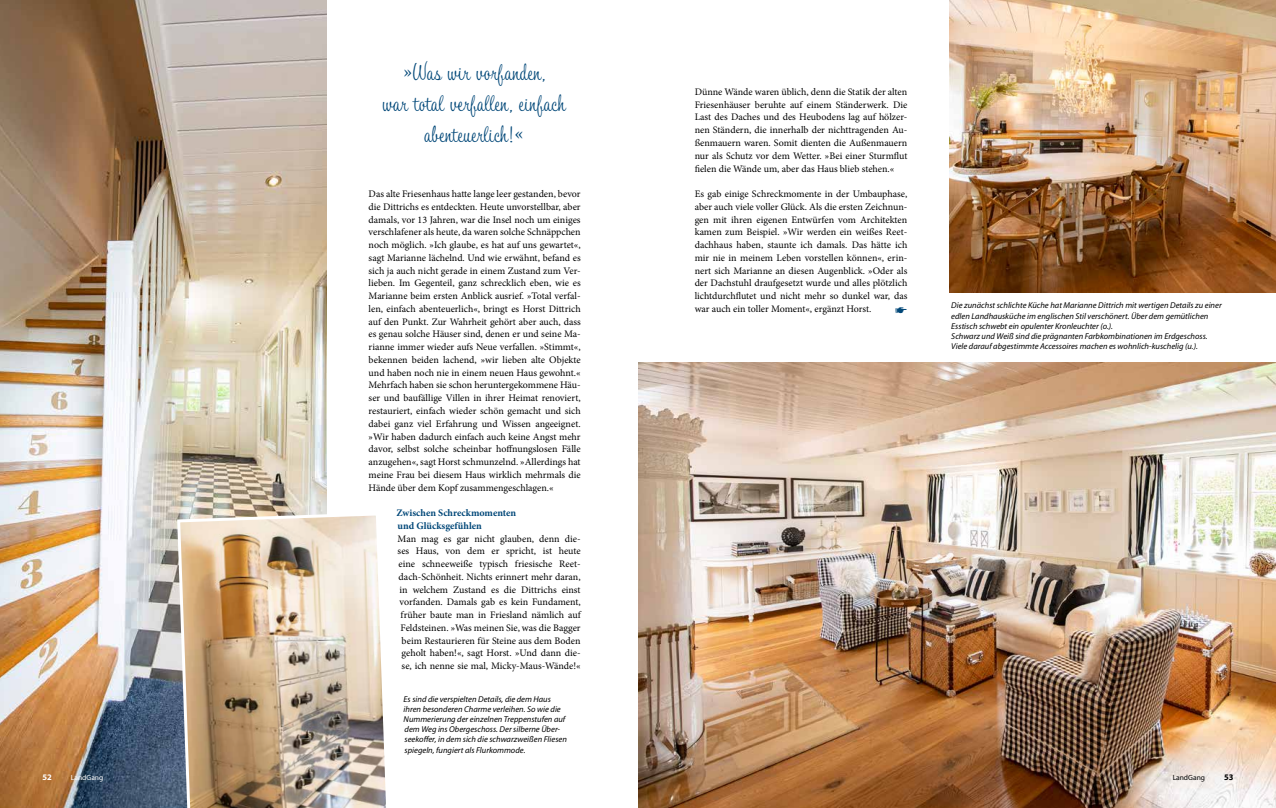
<style>
.page{position:relative;width:1276px;height:808px;background:#fff}
.page>*{position:absolute;margin:0;border:0;box-sizing:border-box;transform-origin:0 0}
.t1{font:23.5px/30.8px "Tamarillo JF";color:#004778;text-align:center}
.t2{font:700 12px "Livory";color:#004778}
.t3{font:10px/12.8px "Minion Pro";color:#000;text-align:justify}
.t4{font:700 10px/12.8px "Minion Pro";color:#004778}
.t5{font:italic 8.5px/10.2px "Myriad Pro";color:#000}
.t6{font:700 8.5px "Myriad Pro";color:#fff}
.t7{font:700 8.5px "Myriad Pro";color:#000}
.t8{font:7.5px "Myriad Pro";color:#fff}
.t9{font:7.5px "Myriad Pro";color:#000}
</style>
<div class="page">
<img style="left:638px;top:363px;width:638px;height:445px">
<img style="left:0;top:0;width:326px;height:808px">
<img style="left:176px;top:511px;width:210px;height:297px">
<img style="left:950px;top:0;width:326px;height:292px">
<h1 class="t1" style="left:383px;top:57px;width:185px">»Was wir vorfanden,<br>war total verfallen, einfach abenteuerlich!«</h1>
<p class="t3" style="left:369px;top:187px;width:214px">Das alte Friesenhaus hatte lange leer gestanden, bevor die Dittrichs es entdeckten. Heute unvorstellbar, aber damals, vor 13 Jahren, war die Insel noch um einiges verschlafener als heute, da waren solche Schnäppchen noch möglich. »Ich glaube, es hat auf uns gewartet«, sagt Marianne lächelnd. Und wie erwähnt, befand es sich ja auch nicht gerade in einem Zustand zum Ver&shy;lieben. Im Gegenteil, ganz schrecklich eben, wie es Marianne beim ersten Anblick ausrief. »Total verfal&shy;len, einfach abenteuerlich«, bringt es Horst Dittrich auf den Punkt. Zur Wahrheit gehört aber auch, dass es genau solche Häuser sind, denen er und seine Ma&shy;rianne immer wieder aufs Neue verfallen. »Stimmt«, bekennen beiden lachend, »wir lieben alte Objekte und haben noch nie in einem neuen Haus gewohnt.« Mehrfach haben sie schon heruntergekommene Häu&shy;ser und baufällige Villen in ihrer Heimat renoviert, restauriert, einfach wieder schön gemacht und sich dabei ganz viel Erfahrung und Wissen angeeignet. »Wir haben dadurch einfach auch keine Angst mehr davor, selbst solche scheinbar hoffnungslosen Fälle anzugehen«, sagt Horst schmunzelnd. »Allerdings hat meine Frau bei diesem Haus wirklich mehrmals die Hände über dem Kopf zusammengeschlagen.«</p>
<p class="t4" style="left:397px;top:506px;width:121px">Zwischen Schreckmomenten und Glücksgefühlen</p>
<p class="t3" style="left:398px;top:532px;width:185px;text-align:center">Man mag es gar nicht glauben, denn die&shy;ses Haus, von dem er spricht, ist heute eine schneeweiße typisch friesische Reet&shy;dach-Schönheit. Nichts erinnert mehr daran, in welchem Zustand es die Dittrichs einst vorfanden. Damals gab es kein Fundament, früher baute man in Friesland nämlich auf Feldsteinen. »Was meinen Sie, was die Bagger beim Restaurieren für Steine aus dem Boden geholt haben!«, sagt Horst. »Und dann die&shy;se, ich nenne sie mal, Micky-Maus-Wände!«</p>
<p class="t5" style="left:404px;top:693px;width:165px">Es sind die verspielten Details, die dem Haus ihren besonderen Charme verleihen. So wie die Nummerierung der einzelnen Treppenstufen auf dem Weg ins Obergeschoss. Der silberne Über&shy;seekoffer, in dem sich die schwarzweißen Fliesen spiegeln, fungiert als Flurkommode.</p>
<p class="t3" style="left:694px;top:85px;width:214px">Dünne Wände waren üblich, denn die Statik der alten Friesenhäuser beruhte auf einem Ständerwerk. Die Last des Daches und des Heubodens lag auf hölzer&shy;nen Ständern, die innerhalb der nichttragenden Au&shy;ßenmauern waren. Somit dienten die Außenmauern nur als Schutz vor dem Wetter. »Bei einer Sturmflut fielen die Wände um, aber das Haus blieb stehen.«</p>
<p class="t3" style="left:694px;top:187px;width:214px">Es gab einige Schreckmomente in der Umbauphase, aber auch viele voller Glück. Als die ersten Zeichnun&shy;gen mit ihren eigenen Entwürfen vom Architekten kamen zum Beispiel. »Wir werden ein weißes Reet&shy;dachhaus haben, staunte ich damals. Das hätte ich mir nie in meinem Leben vorstellen können«, erin&shy;nert sich Marianne an diesen Augenblick. »Oder als der Dachstuhl draufgesetzt wurde und alles plötzlich lichtdurchflutet und nicht mehr so dunkel war, das war auch ein toller Moment«, ergänzt Horst.</p>
<p class="t2" style="left:895px;top:303px;width:14px">☞</p>
<p class="t5" style="left:951px;top:300px;width:272px">Die zunächst schlichte Küche hat Marianne Dittrich mit wertigen Details zu einer edlen Landhausküche im englischen Stil verschönert. Über dem gemütlichen Esstisch schwebt ein opulenter Kronleuchter (o.).<br>Schwarz und Weiß sind die prägnanten Farbkombinationen im Erdgeschoss.<br>Viele darauf abgestimmte Accessoires machen es wohnlich-kuschelig (u.).</p>
<p class="t6" style="left:43px;top:771px;width:11px">52</p>
<p class="t8" style="left:71px;top:772px;width:34px">LandGang</p>
<p class="t9" style="left:1172px;top:772px;width:34px">LandGang</p>
<p class="t7" style="left:1224px;top:771px;width:11px">53</p>
</div>
